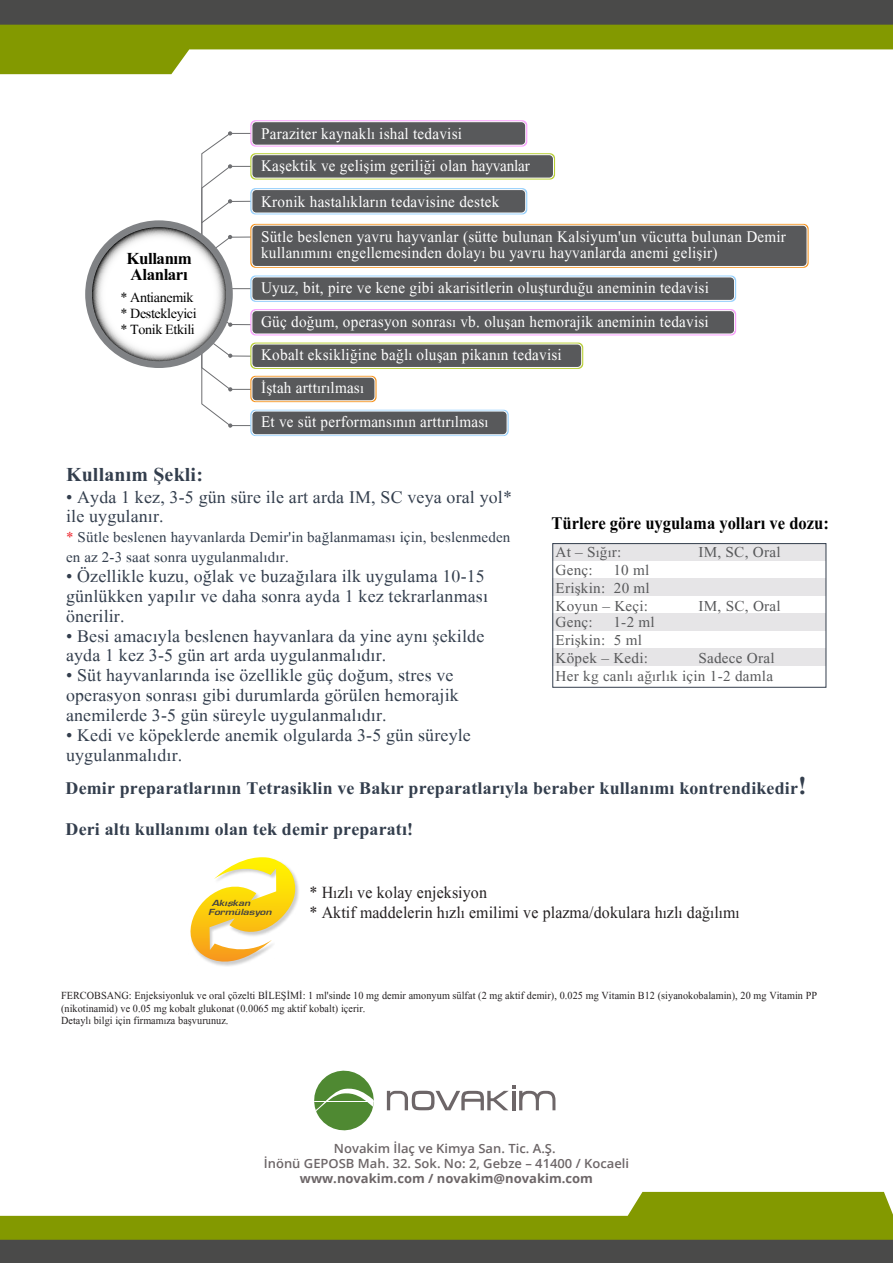
<style>
.page{position:relative;width:893px;height:1263px;background:#fff}
.page>*{position:absolute;margin:0;border:0;box-sizing:border-box;transform-origin:0 0}
.t1{font:700 19.8px "Times New Roman";letter-spacing:.01em;color:#333e4d}
.t2{font:17.85px/19.8px "Times New Roman";letter-spacing:.01em;color:#333e4d}
.t3{font:700 17.85px "Times New Roman";letter-spacing:.01em;color:#333e4d}
.t4{font:700 17.85px "Times New Roman";color:#000;scale:.93 1}
.t5{font:700 16.95px/15.9px "Times New Roman";letter-spacing:-.025em;color:#000}
.t6{font:15.6px/19.8px "Times New Roman T.";color:#231f20;scale:.94 1}
.t7{font:15px/19.8px "Times New Roman";letter-spacing:.01em;color:#333e4d}
.t8{font:14.85px/15.9px "Times New Roman T.";letter-spacing:.01em;color:#fff;scale:.93 1}
.t9{font:14.1px/15.9px "Times New Roman";letter-spacing:-.025em;color:#000}
.t10{font:13.95px/17.9px "Times New Roman T.";letter-spacing:.01em;color:#58595b;text-align:justify}
.t11{font:600 12.6px/15.1px "Open Sans";color:#6d6668;text-align:center}
.t12{font:700 12.6px "Open Sans";color:#6d6668}
.t13{font:9.9px/12.3px "Times New Roman T.";color:#231f20;scale:.94 1}
.t14{font:italic 600 8.25px/9.9px "Eurostile CE";color:#414042;scale:1.24 1}
.s1{color:#ed1c24}
.s2{font-size:25.8px}
</style>
<div class="page">
<div style="left:0;top:1240px;width:893px;height:23px;background:#4a4a49"></div>
<svg style="left:0;top:1192px;width:893px;height:48px"></svg>
<div style="left:0;top:0;width:893px;height:25px;background:#4a4a49"></div>
<svg style="left:0;top:25px;width:893px;height:49px"></svg>
<div style="left:553px;top:544px;width:273px;height:17px;background:#e6e5e7"></div>
<div style="left:553px;top:613px;width:273px;height:18px;background:#e6e5e7"></div>
<div style="left:553px;top:648px;width:273px;height:17px;background:#e6e5e7"></div>
<div style="left:553px;top:578px;width:273px;height:18px;background:#e6e5e7"></div>
<div style="left:553px;top:543px;width:273px;height:144px;border:1px solid #333e4d"></div>
<svg style="left:314px;top:1070px;width:60px;height:61px"></svg>
<svg style="left:387px;top:1086px;width:168px;height:24px"></svg>
<svg style="left:190px;top:857px;width:109px;height:109px"></svg>
<svg style="left:200px;top:303px;width:62px;height:125px"></svg>
<div style="left:251px;top:154px;width:303px;height:25px;background:#58595b;border-radius:4px"></div>
<div style="left:250px;top:153px;width:305px;height:27px;border:2px solid #bad133;border-radius:4px"></div>
<div style="left:251px;top:189px;width:276px;height:25px;background:#58595b;border-radius:4px"></div>
<div style="left:250px;top:188px;width:277px;height:26px;border:2px solid #94d1ff;border-radius:4px"></div>
<div style="left:251px;top:225px;width:557px;height:42px;background:#58595b;border-radius:4px"></div>
<div style="left:250px;top:224px;width:559px;height:44px;border:2px solid #f7941e;border-radius:4px"></div>
<div style="left:251px;top:310px;width:484px;height:25px;background:#58595b;border-radius:4px"></div>
<div style="left:250px;top:309px;width:486px;height:26px;border:2px solid #fc9cff;border-radius:4px"></div>
<div style="left:251px;top:343px;width:331px;height:25px;background:#58595b;border-radius:4px"></div>
<div style="left:250px;top:343px;width:333px;height:26px;border:2px solid #bad133;border-radius:4px"></div>
<div style="left:251px;top:377px;width:125px;height:24px;background:#58595b;border-radius:4px"></div>
<div style="left:250px;top:376px;width:127px;height:26px;border:2px solid #f7941e;border-radius:4px"></div>
<div style="left:251px;top:410px;width:257px;height:25px;background:#58595b;border-radius:4px"></div>
<div style="left:250px;top:410px;width:259px;height:26px;border:2px solid #94d1ff;border-radius:4px"></div>
<div style="left:252px;top:154px;width:302px;height:24px;border:1px solid #fff;border-radius:4px"></div>
<div style="left:252px;top:189px;width:274px;height:24px;border:1px solid #fff;border-radius:4px"></div>
<div style="left:252px;top:225px;width:555px;height:42px;border:1px solid #fff;border-radius:4px"></div>
<hr style="left:201px;top:288px;width:50px;height:1px;background:#6d6e71">
<div style="left:251px;top:276px;width:484px;height:25px;background:#58595b;border-radius:4px"></div>
<div style="left:250px;top:275px;width:486px;height:27px;border:2px solid #94d1ff;border-radius:4px"></div>
<div style="left:252px;top:277px;width:483px;height:24px;border:1px solid #fff;border-radius:4px"></div>
<div style="left:252px;top:310px;width:483px;height:24px;border:1px solid #fff;border-radius:4px"></div>
<div style="left:252px;top:344px;width:330px;height:24px;border:1px solid #fff;border-radius:4px"></div>
<div style="left:252px;top:377px;width:123px;height:24px;border:1px solid #fff;border-radius:4px"></div>
<div style="left:252px;top:411px;width:255px;height:24px;border:1px solid #fff;border-radius:4px"></div>
<svg style="left:201px;top:131px;width:61px;height:129px"></svg>
<div style="left:251px;top:121px;width:276px;height:25px;background:#58595b;border-radius:4px"></div>
<div style="left:250px;top:120px;width:277px;height:27px;border:2px solid #fc9cff;border-radius:4px"></div>
<div style="left:252px;top:121px;width:274px;height:25px;border:1px solid #fff;border-radius:4px"></div>
<div style="left:85px;top:220px;width:148px;height:148px;background:#808285;border-radius:50%"></div>
<svg style="left:92px;top:227px;width:134px;height:134px;background:#eaeaea"></svg>
<p class="t8" style="left:261px;top:126px;width:218px">Paraziter kaynaklı ishal tedavisi</p>
<p class="t5" style="left:126px;top:249px;width:67px">Kullanım<br>Alanları</p>
<p class="t9" style="left:120px;top:289px;width:78px">* Antianemik * Destekleyici * Tonik Etkili</p>
<p class="t8" style="left:261px;top:158px;width:291px">Kaşektik ve gelişim geriliği olan hayvanlar</p>
<p class="t8" style="left:261px;top:194px;width:258px">Kronik hastalıkların tedavisine destek</p>
<p class="t8" style="left:261px;top:229px;width:566px">Sütle beslenen yavru hayvanlar (sütte bulunan Kalsiyum'un vücutta bulunan Demir kullanımını engellemesinden dolayı bu yavru hayvanlarda anemi gelişir)</p>
<p class="t8" style="left:261px;top:280px;width:483px">Uyuz, bit, pire ve kene gibi akarisitlerin oluşturduğu aneminin tedavisi</p>
<p class="t8" style="left:261px;top:313px;width:483px">Güç doğum, operasyon sonrası vb. oluşan hemorajik aneminin tedavisi</p>
<p class="t8" style="left:261px;top:347px;width:325px">Kobalt eksikliğine bağlı oluşan pikanın tedavisi</p>
<p class="t8" style="left:261px;top:380px;width:112px">İştah arttırılması</p>
<p class="t8" style="left:261px;top:414px;width:246px">Et ve süt performansının arttırılması</p>
<h1 class="t1" style="left:66px;top:460px;width:138px">Kullanım Şekli:</h1>
<p class="t2" style="left:66px;top:486px;width:447px">ï Ayda 1 kez, 3-5 gün süre ile art arda IM, SC veya oral yol* ile uygulanır.</p>
<p class="t7" style="left:66px;top:526px;width:446px"><span class="s1">*</span> Sütle beslenen hayvanlarda Demir'in bağlanmaması için, beslenmeden en az 2-3 saat sonra uygulanmalıdır.</p>
<p class="t2" style="left:66px;top:565px;width:423px">ï Özellikle kuzu, oğlak ve buzağılara ilk uygulama 10-15 günlükken yapılır ve daha sonra ayda 1 kez tekrarlanması önerilir.<br>ï Besi amacıyla beslenen hayvanlara da yine aynı şekilde ayda 1 kez 3-5 gün art arda uygulanmalıdır.<br>ï Süt hayvanlarında ise özellikle güç doğum, stres ve operasyon sonrası gibi durumlarda görülen hemorajik anemilerde 3-5 gün süreyle uygulanmalıdır.<br>ï Kedi ve köpeklerde anemik olgularda 3-5 gün süreyle uygulanmalıdır.</p>
<p class="t4" style="left:551px;top:509px;width:300px">Türlere göre uygulama yolları ve dozu:</p>
<p class="t10" style="left:556px;top:543px;width:68px">At – Sığır:</p>
<p class="t10" style="left:698px;top:543px;width:84px">IM, SC, Oral</p>
<p class="t10" style="left:556px;top:561px;width:39px">Genç:</p>
<p class="t10" style="left:556px;top:561px;width:96px;text-indent:58px">10 ml Erişkin: 20 ml Koyun – Keçi:</p>
<p class="t10" style="left:698px;top:597px;width:84px">IM, SC, Oral</p>
<p class="t10" style="left:556px;top:613px;width:101px;text-align:left;text-indent:58px">1-2 ml<br>Erişkin: 5 ml<br>Köpek – Kedi:</p>
<p class="t10" style="left:556px;top:613px;width:39px">Genç:</p>
<p class="t10" style="left:556px;top:649px;width:221px;text-align:right">Sadece Oral<br>Her kg canlı ağırlık için 1-2 damla</p>
<p class="t3" style="left:66px;top:774px;width:742px">Demir preparatlarının Tetrasiklin ve Bakır preparatlarıyla beraber kullanımı kontrendikedir<span class="s2">!</span></p>
<p class="t3" style="left:66px;top:815px;width:349px">Deri altı kullanımı olan tek demir preparatı!</p>
<p class="t14" style="left:208px;top:897px;width:53px;text-indent:4px">Akışkan<br>Formülasyon</p>
<p class="t6" style="left:309px;top:883px;width:459px">* Hızlı ve kolay enjeksiyon<br>* Aktif maddelerin hızlı emilimi ve plazma/dokulara hızlı dağılımı</p>
<p class="t13" style="left:61px;top:989px;width:806px">FERCOBSANG: Enjeksiyonluk ve oral çözelti BİLEŞİMİ: 1 ml'sinde 10 mg demir amonyum sülfat (2 mg aktif demir), 0.025 mg Vitamin B12 (siyanokobalamin), 20 mg Vitamin PP (nikotinamid) ve 0.05 mg kobalt glukonat (0.0065 mg aktif kobalt) içerir.<br>Detaylı bilgi için firmamıza başvurunuz.</p>
<p class="t11" style="left:264px;top:1140px;width:367px">Novakim İlaç ve Kimya San. Tic. A.Ş.<br>İnönü GEPOSB Mah. 32. Sok. No: 2, Gebze – 41400 / Kocaeli</p>
<p class="t12" style="left:300px;top:1169px;width:295px">www.novakim.com / novakim@novakim.com</p>
</div>
